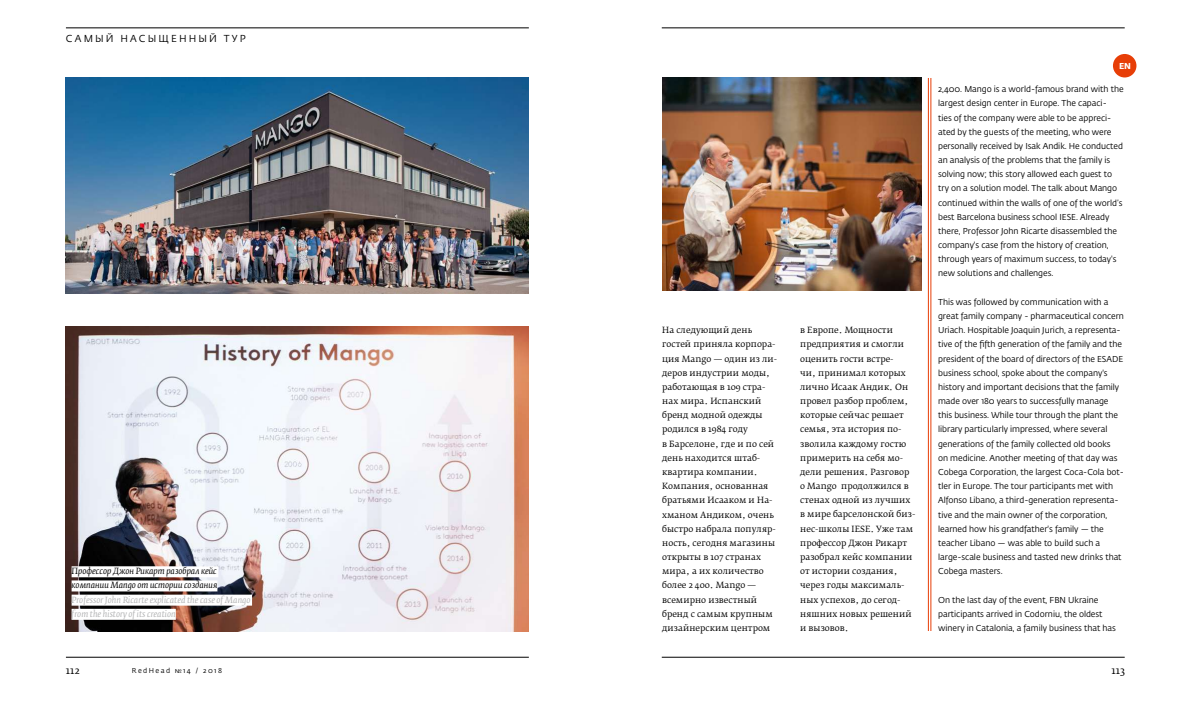
<style>
.page{position:relative;width:1191px;height:709px;background:#fff}
.page>*{position:absolute;margin:0;border:0;box-sizing:border-box;transform-origin:0 0}
.t1{font:10px "Fedra Sans Pro";letter-spacing:.21em;color:#000}
.t2{font:10px "Fedra Serif B Pro";color:#000}
.t3{font:8.5px/14.2px "Fedra Sans Pro";letter-spacing:-.005em;color:#000}
.t4{font:8.5px/14.2px "Fedra Serif B Pro";color:#000}
.t5{font:italic 8.5px/14.2px "Fedra Serif B Pro";color:#b1b2b3}
.t6{font:italic 8.5px/14.2px "Fedra Serif B Pro";color:#000}
.t7{font:700 8.5px "Fedra Sans Pro";color:#fff}
.t8{font:7px "Fedra Sans Pro";letter-spacing:.2em;color:#000}
</style>
<div class="page">
<hr style="left:930px;top:78px;width:1px;height:553px;background:#e73e07">
<hr style="left:928px;top:78px;width:1px;height:553px;background:#e73e07">
<div style="left:1113px;top:54px;width:23px;height:23px;background:#e73e07;border-radius:50%"></div>
<img style="left:66px;top:78px;width:463px;height:216px">
<img style="left:66px;top:326px;width:463px;height:305px">
<img style="left:662px;top:78px;width:259px;height:213px">
<div style="left:72px;top:566px;width:146px;height:11px;background:#fff"></div>
<div style="left:72px;top:580px;width:145px;height:11px;background:#fff"></div>
<div style="left:72px;top:594px;width:180px;height:11px;background:#fff"></div>
<div style="left:72px;top:609px;width:104px;height:11px;background:#fff"></div>
<hr style="left:66px;top:27px;width:463px;height:1px;background:#000">
<hr style="left:66px;top:656px;width:463px;height:1px;background:#000">
<hr style="left:662px;top:27px;width:462px;height:1px;background:#000">
<hr style="left:662px;top:656px;width:462px;height:1px;background:#000">
<p class="t1" style="left:66px;top:31px;width:181px">САМЫЙ НАСЫЩЕННЫЙ ТУР</p>
<p class="t6" style="left:72px;top:564px;width:147px">Профессор Джон Рикарт разобрал кейс компании Mango от истории создания</p>
<p class="t5" style="left:72px;top:592px;width:180px">Professor John Ricarte explicated the case of Mango from the history of its creation</p>
<p class="t4" style="left:662px;top:323px;width:116px">На следующий день гостей приняла корпора&shy;ция Mango — один из ли&shy;деров индустрии моды, работающая в 109 стра&shy;нах мира. Испанский бренд модной одежды родился в 1984 году<br>в Барселоне, где и по сей день находится штаб&shy;квартира компании.<br>Компания, основанная братьями Исааком и На&shy;хманом Андиком, очень быстро набрала популяр&shy;ность, сегодня магазины открыты в 107 странах мира, а их количество более 2 400. Mango — всемирно известный бренд с самым крупным дизайнерским центром</p>
<p class="t4" style="left:800px;top:323px;width:117px">в Европе. Мощности предприятия и смогли оценить гости встре-<br>чи, принимал которых лично Исаак Андик. Он провел разбор проблем, которые сейчас решает семья, эта история по&shy;зволила каждому гостю примерить на себя мо&shy;дели решения. Разговор о Mango продолжился в стенах одной из лучших в мире барселонской биз&shy;нес-школы IESE. Уже там профессор Джон Рикарт разобрал кейс компании от истории создания, через годы максималь&shy;ных успехов, до сегод&shy;няшних новых решений и вызовов.</p>
<p class="t7" style="left:1119px;top:59px;width:14px">EN</p>
<p class="t3" style="left:938px;top:82px;width:187px">2,400. Mango is a world-famous brand with the largest design center in Europe. The capaci-<br>ties of the company were able to be appreci&shy;ated by the guests of the meeting, who were personally received by Isak Andik. He conducted an analysis of the problems that the family is solving now; this story allowed each guest to try on a solution model. The talk about Mango continued within the walls of one of the world’s best Barcelona business school IESE. Already there, Professor John Ricarte disassembled the company's case from the history of creation, through years of maximum success, to today's new solutions and challenges.</p>
<p class="t3" style="left:938px;top:294px;width:187px">This was followed by communication with a great family company - pharmaceutical concern Uriach. Hospitable Joaquin Jurich, a representa&shy;tive of the fifth generation of the family and the president of the board of directors of the ESADE business school, spoke about the company's history and important decisions that the family made over 180 years to successfully manage this business. While tour through the plant the library particularly impressed, where several generations of the family collected old books<br>on medicine. Another meeting of that day was Cobega Corporation, the largest Coca-Cola bot&shy;tler in Europe. The tour participants met with Alfonso Libano, a third-generation representa&shy;tive and the main owner of the corporation, learned how his grandfather's family — the teacher Libano — was able to build such a large-scale business and tasted new drinks that Cobega masters.</p>
<p class="t3" style="left:938px;top:592px;width:179px">On the last day of the event, FBN Ukraine participants arrived in Codorniu, the oldest winery in Catalonia, a family business that has</p>
<p class="t2" style="left:66px;top:663px;width:15px">112</p>
<p class="t8" style="left:132px;top:666px;width:92px">RedHead №14 / 2018</p>
<p class="t2" style="left:1111px;top:663px;width:15px">113</p>
</div>
